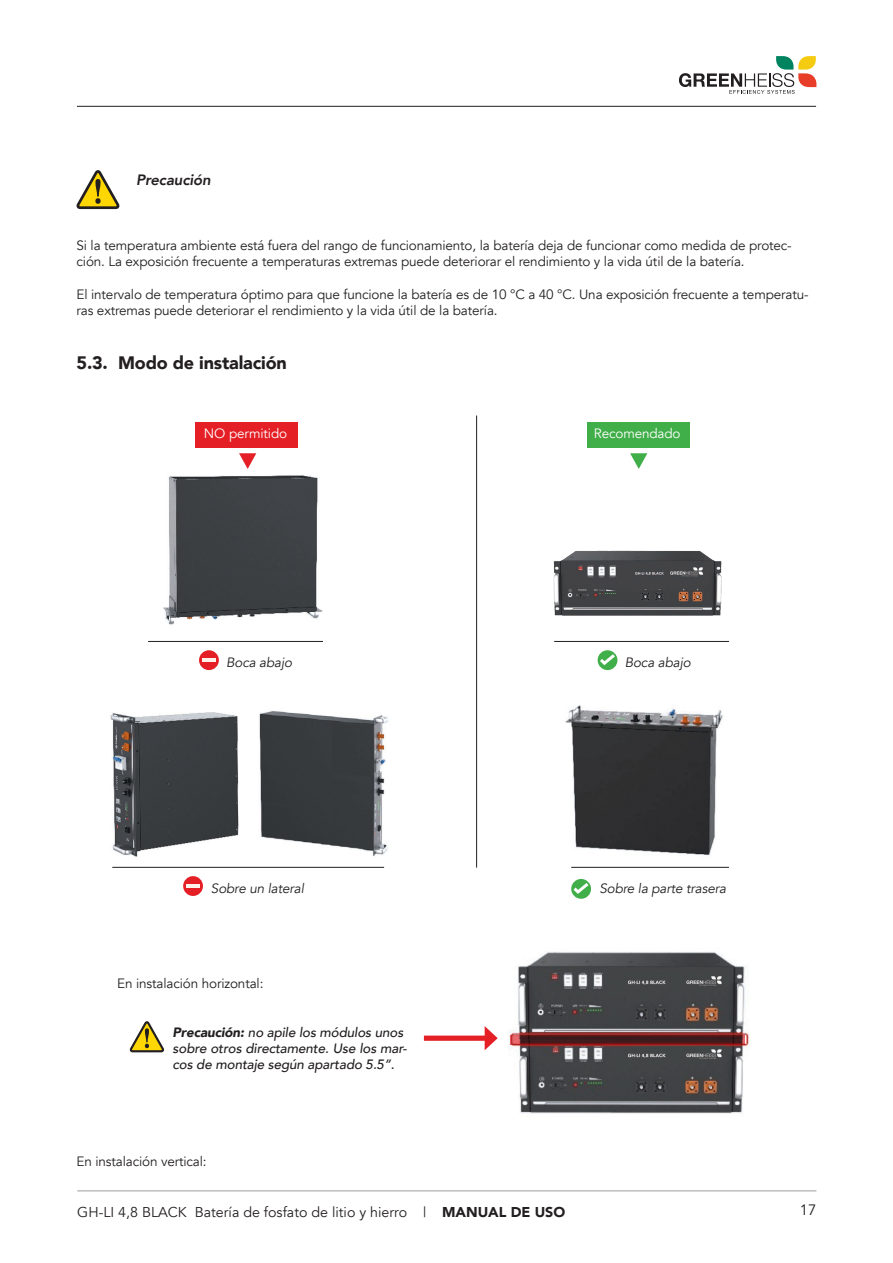
<style>
.page{position:relative;width:893px;height:1263px;background:#fff}
.page>*{position:absolute;margin:0;border:0;box-sizing:border-box;transform-origin:0 0}
.t1{font:900 18px "Avenir";letter-spacing:-.01em;color:#231f20}
.t2{font:italic 800 15px "Avenir";letter-spacing:-.01em;color:#231f20}
.t3{font:15px "Avenir";color:#231f20}
.t4{font:14.25px "Avenir";color:#231f20}
.t5{font:13.5px/16.2px "Avenir";letter-spacing:-.01em;color:#231f20}
.t6{font:italic 500 13.5px/16.2px "Avenir";letter-spacing:-.01em;color:#231f20}
.t7{font:italic 13.5px "Avenir";letter-spacing:-.01em;color:#231f20}
.t8{font:13.5px "Avenir";letter-spacing:-.01em;color:#fff}
.s1{font-weight:900}
</style>
<div class="page">
<hr style="left:77px;top:1190px;width:739px;height:1px;background:#9b9da0">
<svg style="left:679px;top:56px;width:137px;height:38px"></svg>
<hr style="left:77px;top:106px;width:739px;height:1px;background:#231f20">
<img style="left:509px;top:952px;width:241px;height:162px">
<svg style="left:511px;top:1035px;width:234px;height:10px"></svg>
<div style="left:424px;top:1035px;width:65px;height:6px;background:#e41f25"></div>
<svg style="left:485px;top:1026px;width:13px;height:24px"></svg>
<svg style="left:129px;top:1021px;width:35px;height:32px"></svg>
<img style="left:163px;top:475px;width:160px;height:150px">
<img style="left:110px;top:710px;width:278px;height:147px">
<img style="left:565px;top:705px;width:158px;height:150px">
<div style="left:199px;top:650px;width:20px;height:20px;background:#e41f25;border-radius:50%"></div>
<hr style="left:202px;top:658px;width:14px;height:4px;background:#fef2ea">
<div style="left:183px;top:876px;width:20px;height:20px;background:#e41f25;border-radius:50%"></div>
<hr style="left:186px;top:884px;width:14px;height:3px;background:#fef2ea">
<hr style="left:112px;top:867px;width:272px;height:1px;background:#231f20">
<hr style="left:571px;top:867px;width:158px;height:1px;background:#231f20">
<hr style="left:148px;top:641px;width:175px;height:1px;background:#231f20">
<hr style="left:554px;top:641px;width:175px;height:1px;background:#231f20">
<div style="left:196px;top:422px;width:102px;height:25px;background:#e41f25"></div>
<div style="left:587px;top:422px;width:102px;height:25px;background:#40ae49"></div>
<img style="left:553px;top:550px;width:169px;height:66px">
<svg style="left:598px;top:650px;width:19px;height:20px"></svg>
<svg style="left:597px;top:651px;width:21px;height:16px"></svg>
<svg style="left:571px;top:879px;width:20px;height:20px"></svg>
<svg style="left:571px;top:880px;width:20px;height:16px"></svg>
<hr style="left:476px;top:415px;width:1px;height:452px;background:#231f20">
<svg style="left:239px;top:453px;width:17px;height:16px"></svg>
<svg style="left:630px;top:453px;width:17px;height:16px"></svg>
<svg style="left:76px;top:170px;width:44px;height:40px"></svg>
<p class="t2" style="left:136px;top:171px;width:76px">Precaución</p>
<p class="t5" style="left:77px;top:237px;width:717px">Si la temperatura ambiente está fuera del rango de funcionamiento, la batería deja de funcionar como medida de protec&shy;ción. La exposición frecuente a temperaturas extremas puede deteriorar el rendimiento y la vida útil de la batería.</p>
<p class="t5" style="left:77px;top:286px;width:734px">El intervalo de temperatura óptimo para que funcione la batería es de 10 °C a 40 °C. Una exposición frecuente a temperatu&shy;ras extremas puede deteriorar el rendimiento y la vida útil de la batería.</p>
<h1 class="t1" style="left:77px;top:347px;width:212px">5.3. Modo de instalación</h1>
<p class="t8" style="left:204px;top:425px;width:85px">NO permitido</p>
<p class="t8" style="left:594px;top:425px;width:88px">Recomendado</p>
<p class="t7" style="left:226px;top:655px;width:68px">Boca abajo</p>
<p class="t7" style="left:625px;top:655px;width:68px">Boca abajo</p>
<p class="t7" style="left:211px;top:880px;width:94px">Sobre un lateral</p>
<p class="t7" style="left:599px;top:880px;width:128px">Sobre la parte trasera</p>
<p class="t5" style="left:117px;top:976px;width:148px">En instalación horizontal:</p>
<p class="t6" style="left:173px;top:1024px;width:236px"><span class="s1">Precaución:</span> no apile los módulos unos sobre otros directamente. Use los mar&shy;cos de montaje según apartado 5.5”.</p>
<p class="t5" style="left:77px;top:1153px;width:132px">En instalación vertical:</p>
<p class="t4" style="left:77px;top:1203px;width:489px">GH-LI 4,8 BLACK Batería de fosfato de litio y hierro | <span class="s1">MANUAL DE USO</span></p>
<p class="t3" style="left:800px;top:1201px;width:18px">17</p>
</div>
